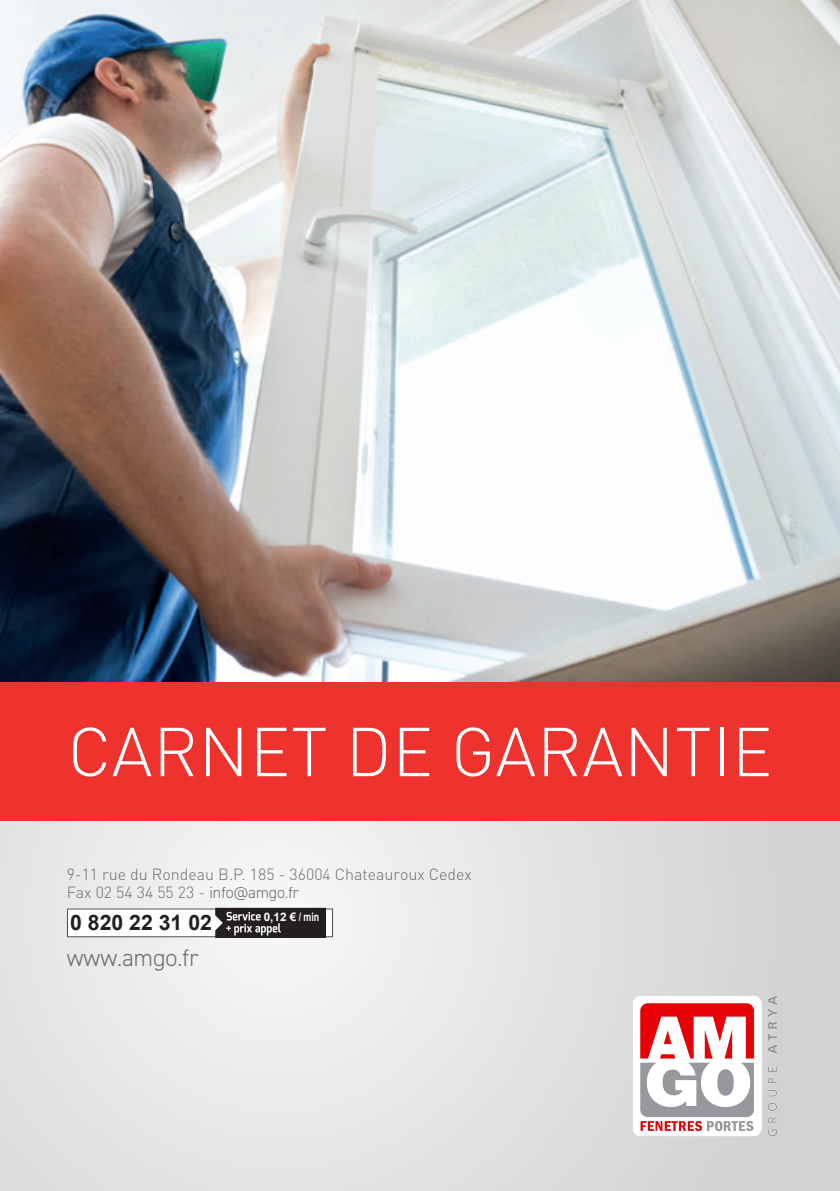
<style>
.page{position:relative;width:840px;height:1191px;background:#fff}
.page>*{position:absolute;margin:0;border:0;box-sizing:border-box;transform-origin:0 0}
.t1{font:300 68px "DIN Pro";letter-spacing:.01em;color:#fff}
.t2{font:300 24px "DIN2014";color:#6c6d70}
.t3{font:700 21.2px "Arial";color:#231f20}
.t4{font:300 16px/17.8px "DIN Pro";color:#6c6d70}
.t5{font:700 11.6px "Arial";color:#fff}
.s1{font-family:"DIN2014"}
</style>
<div class="page">
<svg style="left:0;top:820px;width:839px;height:371px;background:#e3e3e4"></svg>
<img style="left:0;top:0;width:839px;height:682px">
<svg style="left:67px;top:907px;width:266px;height:31px"></svg>
<div style="left:0;top:682px;width:839px;height:138px;background:#ee322d"></div>
<img style="left:631px;top:995px;width:144px;height:141px">
<h1 class="t1" style="left:68px;top:705px;width:705px">CARNET DE GARANTIE</h1>
<p class="t4" style="left:67px;top:864px;width:406px">9-11 rue du Rondeau B.P. 185 - 36004 Chateauroux Cedex<br>Fax 02 54 34 55 23 - <span class="s1">info@amgo.fr</span></p>
<h3 class="t3" style="left:70px;top:908px;width:143px">0 820 22 31 02</h3>
<h2 class="t2" style="left:67px;top:942px;width:133px">www.amgo.fr</h2>
<p class="t5" style="left:263px;top:908px;width:57px">0,12 € / min</p>
</div>
